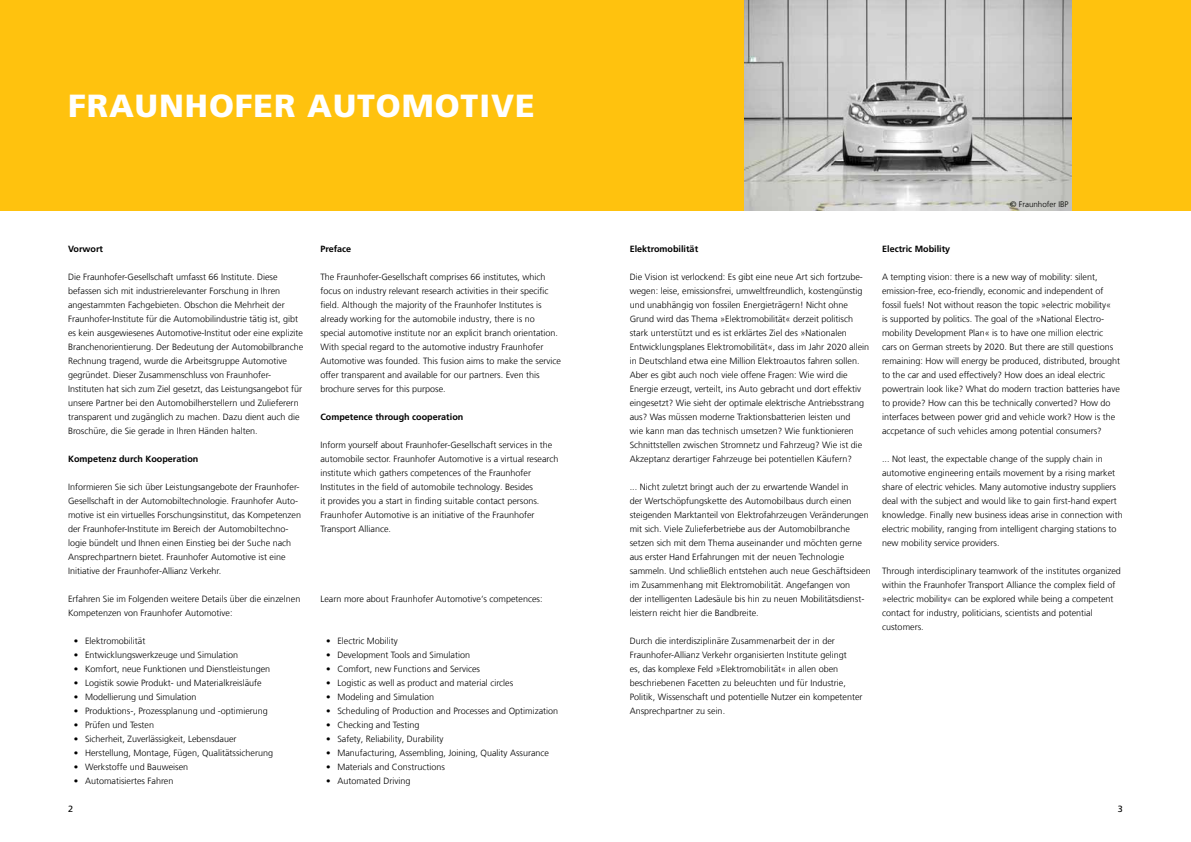
<style>
.page{position:relative;width:1191px;height:842px;background:#fff}
.page>*{position:absolute;margin:0;border:0;box-sizing:border-box;transform-origin:0 0}
.t1{font:900 32px "Frutiger LT Com";letter-spacing:.03em;color:#fff}
.t2{font:300 9px/14px "Frutiger LT Com";color:#000}
.t3{font:700 9px "Frutiger LT Com";color:#000}
.t4{font:9px "Frutiger LT Com";color:#000}
.t5{font:300 8px "Frutiger LT Com";color:#000}
</style>
<div class="page">
<div style="left:0;top:0;width:1191px;height:210px;background:#ffc20e"></div>
<img style="left:744px;top:0;width:327px;height:210px">
<h1 class="t1" style="left:68px;top:87px;width:468px">FRAUNHOFER AUTOMOTIVE</h1>
<p class="t3" style="left:68px;top:244px;width:37px">Vorwort</p>
<p class="t2" style="left:68px;top:270px;width:237px">Die Fraunhofer-Gesellschaft umfasst 66 Institute. Diese befassen sich mit industrierelevanter Forschung in Ihren angestammten Fachgebieten. Obschon die Mehrheit der Fraunhofer-Institute für die Automobilindustrie tätig ist, gibt es kein ausgewiesenes Automotive-Institut oder eine explizite Branchenorientierung. Der Bedeutung der Automobilbranche Rechnung tragend, wurde die Arbeitsgruppe Automotive gegründet. Dieser Zusammenschluss von Fraunhofer-Instituten hat sich zum Ziel gesetzt, das Leistungsangebot für unsere Partner bei den Automobilherstellern und Zulieferern transparent und zugänglich zu machen. Dazu dient auch die Broschüre, die Sie gerade in Ihren Händen halten.</p>
<p class="t3" style="left:68px;top:454px;width:132px">Kompetenz durch Kooperation</p>
<p class="t2" style="left:68px;top:480px;width:235px">Informieren Sie sich über Leistungsangebote der Fraunhofer-Gesellschaft in der Automobiltechnologie. Fraunhofer Auto&shy;motive ist ein virtuelles Forschungsinstitut, das Kompetenzen der Fraunhofer-Institute im Bereich der Automobiltechno&shy;logie bündelt und Ihnen einen Einstieg bei der Suche nach Ansprechpartnern bietet. Fraunhofer Automotive ist eine Initiative der Fraunhofer-Allianz Verkehr.</p>
<p class="t2" style="left:68px;top:592px;width:234px">Erfahren Sie im Folgenden weitere Details über die einzelnen<br>Kompetenzen von Fraunhofer Automotive:</p>
<p class="t2" style="left:74px;top:634px;width:73px">• Elektromobilität</p>
<p class="t2" style="left:74px;top:648px;width:166px">• Entwicklungswerkzeuge und Simulation</p>
<p class="t2" style="left:74px;top:662px;width:198px">• Komfort, neue Funktionen und Dienstleistungen</p>
<p class="t2" style="left:74px;top:676px;width:190px">• Logistik sowie Produkt- und Materialkreisläufe</p>
<p class="t2" style="left:74px;top:690px;width:124px">• Modellierung und Simulation</p>
<p class="t2" style="left:74px;top:704px;width:196px">• Produktions-, Prozessplanung und -optimierung</p>
<p class="t2" style="left:74px;top:718px;width:82px">• Prüfen und Testen</p>
<p class="t2" style="left:74px;top:732px;width:164px">• Sicherheit, Zuverlässigkeit, Lebensdauer</p>
<p class="t2" style="left:74px;top:746px;width:201px">• Herstellung, Montage, Fügen, Qualitätssicherung</p>
<p class="t2" style="left:74px;top:760px;width:116px">• Werkstoffe und Bauweisen</p>
<p class="t2" style="left:74px;top:774px;width:101px">• Automatisiertes Fahren</p>
<p class="t3" style="left:320px;top:244px;width:32px">Preface</p>
<p class="t2" style="left:320px;top:270px;width:242px">The Fraunhofer-Gesellschaft comprises 66 institutes, which focus on industry relevant research activities in their specific field. Although the majority of the Fraunhofer Institutes is already working for the automobile industry, there is no special automotive institute nor an explicit branch orientation.<br>With special regard to the automotive industry Fraunhofer Automotive was founded. This fusion aims to make the service offer transparent and available for our partners. Even this brochure serves for this purpose.</p>
<p class="t3" style="left:320px;top:412px;width:144px">Competence through cooperation</p>
<p class="t2" style="left:320px;top:438px;width:239px">Inform yourself about Fraunhofer-Gesellschaft services in the automobile sector. Fraunhofer Automotive is a virtual research institute which gathers competences of the Fraunhofer Institutes in the field of automobile technology. Besides<br>it provides you a start in finding suitable contact persons.<br>Fraunhofer Automotive is an initiative of the Fraunhofer Transport Alliance.</p>
<p class="t2" style="left:320px;top:592px;width:224px">Learn more about Fraunhofer Automotive‘s competences:</p>
<p class="t2" style="left:326px;top:634px;width:73px">• Electric Mobility</p>
<p class="t2" style="left:326px;top:648px;width:145px">• Development Tools and Simulation</p>
<p class="t2" style="left:326px;top:662px;width:155px">• Comfort, new Functions and Services</p>
<p class="t2" style="left:326px;top:676px;width:189px">• Logistic as well as product and material circles</p>
<p class="t2" style="left:326px;top:690px;width:109px">• Modeling and Simulation</p>
<p class="t2" style="left:326px;top:704px;width:234px">• Scheduling of Production and Processes and Optimization</p>
<p class="t2" style="left:326px;top:718px;width:95px">• Checking and Testing</p>
<p class="t2" style="left:326px;top:732px;width:119px">• Safety, Reliability, Durability</p>
<p class="t2" style="left:326px;top:746px;width:224px">• Manufacturing, Assembling, Joining, Quality Assurance</p>
<p class="t2" style="left:326px;top:760px;width:120px">• Materials and Constructions</p>
<p class="t2" style="left:326px;top:774px;width:86px">• Automated Driving</p>
<p class="t5" style="left:1010px;top:200px;width:60px">© Fraunhofer IBP</p>
<p class="t3" style="left:630px;top:244px;width:70px">Elektromobilität</p>
<p class="t2" style="left:630px;top:270px;width:241px">Die Vision ist verlockend: Es gibt eine neue Art sich fortzube&shy;wegen: leise, emissionsfrei, umweltfreundlich, kostengünstig und unabhängig von fossilen Energieträgern! Nicht ohne Grund wird das Thema »Elektromobilität« derzeit politisch stark unterstützt und es ist erklärtes Ziel des »Nationalen Entwicklungsplanes Elektromobilität«, dass im Jahr 2020 allein in Deutschland etwa eine Million Elektroautos fahren sollen.<br>Aber es gibt auch noch viele offene Fragen: Wie wird die Energie erzeugt, verteilt, ins Auto gebracht und dort effektiv eingesetzt? Wie sieht der optimale elektrische Antriebsstrang aus? Was müssen moderne Traktionsbatterien leisten und<br>wie kann man das technisch umsetzen? Wie funktionieren Schnittstellen zwischen Stromnetz und Fahrzeug? Wie ist die Akzeptanz derartiger Fahrzeuge bei potentiellen Käufern?</p>
<p class="t2" style="left:630px;top:480px;width:242px">... Nicht zuletzt bringt auch der zu erwartende Wandel in<br>der Wertschöpfungskette des Automobilbaus durch einen steigenden Marktanteil von Elektrofahrzeugen Veränderungen mit sich. Viele Zulieferbetriebe aus der Automobilbranche setzen sich mit dem Thema auseinander und möchten gerne aus erster Hand Erfahrungen mit der neuen Technologie sammeln. Und schließlich entstehen auch neue Geschäftsideen im Zusammenhang mit Elektromobilität. Angefangen von<br>der intelligenten Ladesäule bis hin zu neuen Mobilitätsdienst&shy;leistern reicht hier die Bandbreite.</p>
<p class="t2" style="left:630px;top:634px;width:234px">Durch die interdisziplinäre Zusammenarbeit der in der Fraunhofer-Allianz Verkehr organisierten Institute gelingt<br>es, das komplexe Feld »Elektromobilität« in allen oben beschriebenen Facetten zu beleuchten und für Industrie, Politik, Wissenschaft und potentielle Nutzer ein kompetenter Ansprechpartner zu sein.</p>
<p class="t3" style="left:882px;top:244px;width:70px">Electric Mobility</p>
<p class="t2" style="left:882px;top:270px;width:240px">A tempting vision: there is a new way of mobility: silent, emission-free, eco-friendly, economic and independent of fossil fuels! Not without reason the topic »electric mobility«<br>is supported by politics. The goal of the »National Electro&shy;mobility Development Plan« is to have one million electric cars on German streets by 2020. But there are still questions remaining: How will energy be produced, distributed, brought to the car and used effectively? How does an ideal electric powertrain look like? What do modern traction batteries have to provide? How can this be technically converted? How do interfaces between power grid and vehicle work? How is the accpetance of such vehicles among potential consumers?</p>
<p class="t2" style="left:882px;top:452px;width:242px">... Not least, the expectable change of the supply chain in automotive engineering entails movement by a rising market share of electric vehicles. Many automotive industry suppliers deal with the subject and would like to gain first-hand expert knowledge. Finally new business ideas arise in connection with electric mobility, ranging from intelligent charging stations to new mobility service providers.</p>
<p class="t2" style="left:882px;top:564px;width:240px">Through interdisciplinary teamwork of the institutes organized within the Fraunhofer Transport Alliance the complex field of »electric mobility« can be explored while being a competent contact for industry, politicians, scientists and potential customers.</p>
<p class="t4" style="left:68px;top:804px;width:7px">2</p>
<p class="t4" style="left:1118px;top:804px;width:7px">3</p>
</div>
